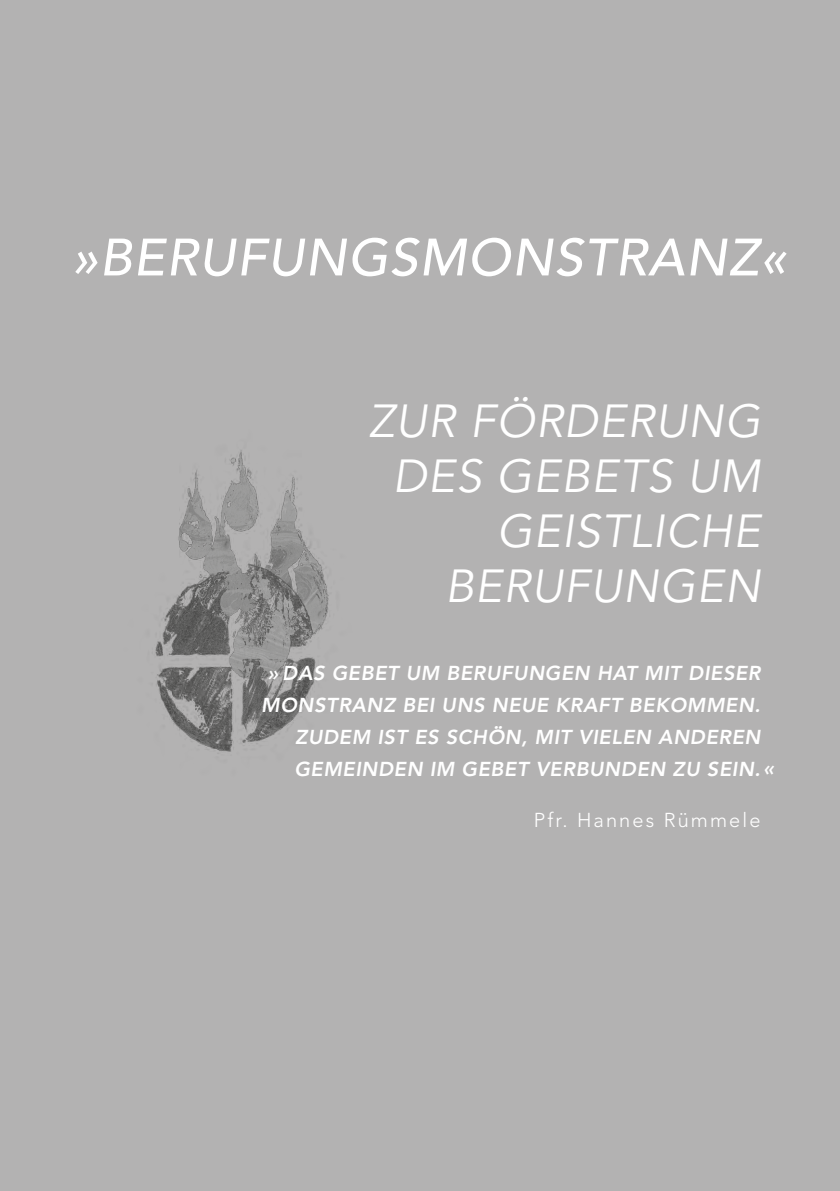
<style>
.page{position:relative;width:840px;height:1191px;background:#fff}
.page>*{position:absolute;margin:0;border:0;box-sizing:border-box;transform-origin:0 0}
.t1{font:italic 500 52px "Avenir LT Std";letter-spacing:.02em;color:#fff}
.t2{font:italic 46px/55.2px "Avenir LT Std";letter-spacing:.02em;color:#fff;text-align:right}
.t3{font:italic 800 20px "Avenir LT Std";letter-spacing:.03em;color:#fff}
.t4{font:300 20px "Avenir LT Std";letter-spacing:.105em;color:#fff}
</style>
<div class="page">
<div style="left:0;top:0;width:839px;height:1191px;background:#b3b2b2"></div>
<img style="left:155px;top:450px;width:174px;height:304px">
<h1 class="t1" style="left:72px;top:227px;width:715px">»BERUFUNGSMONSTRANZ«</h1>
<h2 class="t2" style="left:368px;top:394px;width:393px">ZUR FÖRDERUNG<br>DES GEBETS UM<br>GEISTLICHE<br>BERUFUNGEN</h2>
<p class="t3" style="left:267px;top:661px;width:494px">» DAS GEBET UM BERUFUNGEN HAT MIT DIESER</p>
<p class="t3" style="left:261px;top:693px;width:500px">MONSTRANZ BEI UNS NEUE KRAFT BEKOMMEN.</p>
<p class="t3" style="left:295px;top:725px;width:466px">ZUDEM IST ES SCHÖN, MIT VIELEN ANDEREN</p>
<p class="t3" style="left:294px;top:757px;width:480px">GEMEINDEN IM GEBET VERBUNDEN ZU SEIN.«</p>
<p class="t4" style="left:533px;top:809px;width:228px">Pfr. Hannes Rümmele</p>
</div>
